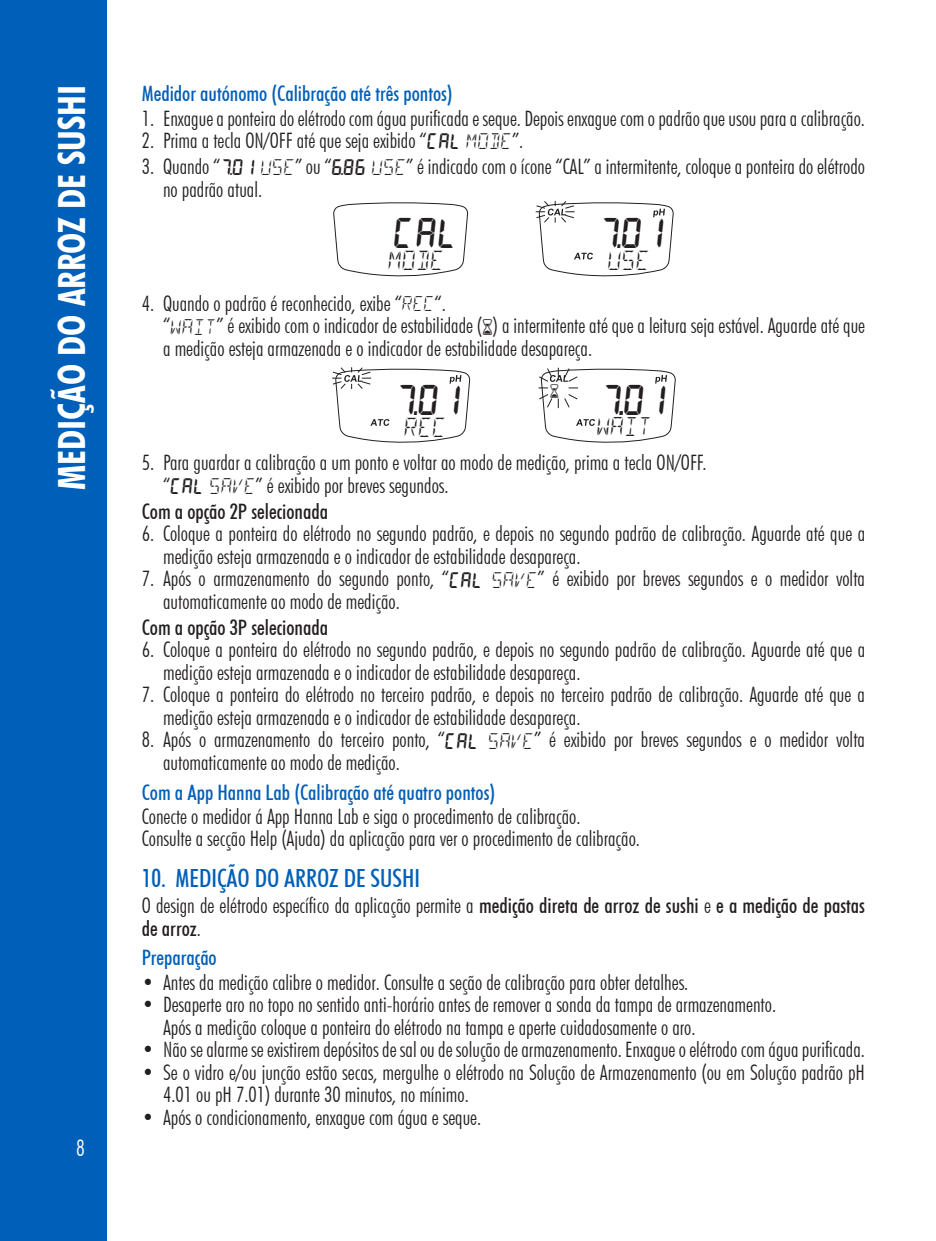
<style>
.page{position:relative;width:936px;height:1241px;background:#fff}
.page>*{position:absolute;margin:0;border:0;box-sizing:border-box;transform-origin:0 0}
.Body_Text{font:43px "HI9810 XX2 N Regular";color:#231f20}
.t1{font:700 condensed 37.5px "Futura BT";color:#fff}
.Body_Text-2{font:27.5px "HI9810 XX2 A Regular";color:#231f20}
.Body_Text-3{font:27px "HI9810 XX2 A Regular";color:#231f20}
.t2{font:500 condensed 25px "Futura BT";color:#005fb9}
.t3{font:300 condensed 22.5px "Futura BT";color:#fff}
.Body_Text-4{font:300 condensed 21.25px/22.5px "Futura BT";color:#231f20}
.Body_Text-5{font:500 condensed 21.25px/22.5px "Futura BT";color:#231f20}
.Subtitle_L3{font:500 condensed 21.25px "Futura BT";color:#005fb9}
.LST_0-Number{font:300 condensed 21.25px "Futura BT";color:#231f20}
.t4{font:19.5px "HI9810 XX2 A Regular";color:#231f20}
.s1{font-family:"HI9810 XX2 N Regular";font-weight:400;font-stretch:normal;font-size:22.5px}
.s2{font-family:"HI9810 XX2 A Regular";font-weight:400;font-stretch:normal;font-size:22.5px}
.s3{font-family:"HI9810 XX2 A Regular";font-weight:400;font-stretch:normal}
.s4{font-weight:300}
</style>
<div class="page">
<div style="left:0;top:0;width:106px;height:1240px;background:#005fb9"></div>
<svg style="left:333px;top:202px;width:135px;height:75px"></svg>
<svg style="left:535px;top:200px;width:139px;height:77px"></svg>
<svg style="left:332px;top:367px;width:138px;height:76px"></svg>
<svg style="left:538px;top:367px;width:138px;height:76px"></svg>
<h2 class="t1" style="left:49px;top:490px;width:401px;rotate:-90deg">Medição do Arroz de Sushi</h2>
<p class="Subtitle_L3" style="left:142px;top:81px;width:312px">Medidor autónomo (Calibração até três pontos)</p>
<p class="Body_Text-4" style="left:142px;top:106px;width:724px">1. Enxague a ponteira do elétrodo com água purificada e seque. Depois enxague com o padrão que usou para a calibração.</p>
<p class="Body_Text-4" style="left:142px;top:129px;width:383px">2. Prima a tecla ON/OFF até que seja exibido “<span class="s1">CAL</span> <span class="s2">MODE</span>”.</p>
<p class="Body_Text-4" style="left:163px;top:155px;width:703px;text-indent:-21px">3. Quando “<span class="s1">7.01</span> <span class="s2">USE</span>” ou “<span class="s1">6.86</span> <span class="s2">USE</span>” é indicado com o ícone “CAL” a intermitente, coloque a ponteira do elétrodo no padrão atual.</p>
<p class="Body_Text" style="left:393px;top:208px;width:68px">CAL</p>
<p class="Body_Text-2" style="left:387px;top:244px;width:58px">MODE</p>
<p class="Body_Text" style="left:598px;top:208px;width:68px">7.01</p>
<p class="Body_Text-2" style="left:607px;top:244px;width:44px">USE</p>
<p class="Body_Text-4" style="left:142px;top:292px;width:305px">4. Quando o padrão é reconhecido, exibe “<span class="s3">REC</span>“.</p>
<p class="Body_Text-4" style="left:163px;top:314px;width:703px">“<span class="s2">WAIT</span>” é exibido com o indicador de estabilidade (<span class="s2">#</span>) a intermitente até que a leitura seja estável. Aguarde até que a medição esteja armazenada e o indicador de estabilidade desapareça.</p>
<p class="Body_Text" style="left:395px;top:374px;width:68px">7.01</p>
<p class="Body_Text-2" style="left:404px;top:411px;width:44px">REC</p>
<p class="t4" style="left:549px;top:380px;width:11px">#</p>
<p class="Body_Text" style="left:600px;top:374px;width:68px">7.01</p>
<p class="Body_Text-3" style="left:596px;top:411px;width:57px">WAIT</p>
<p class="Body_Text-4" style="left:142px;top:451px;width:566px">5. Para guardar a calibração a um ponto e voltar ao modo de medição, prima a tecla ON/OFF.</p>
<p class="LST_0-Number" style="left:163px;top:472px;width:287px">“<span class="s1">CAL</span> <span class="s2">SAVE</span>” é exibido por breves segundos.</p>
<p class="Body_Text-5" style="left:142px;top:499px;width:188px">Com a opção 2P selecionada</p>
<p class="Body_Text-4" style="left:163px;top:522px;width:703px;text-indent:-21px">6. Coloque a ponteira do elétrodo no segundo padrão, e depois no segundo padrão de calibração. Aguarde até que a medição esteja armazenada e o indicador de estabilidade desapareça.</p>
<p class="Body_Text-4" style="left:163px;top:567px;width:703px;text-indent:-21px">7. Após o armazenamento do segundo ponto, “<span class="s1">CAL</span> <span class="s2">SAVE</span>” é exibido por breves segundos e o medidor volta automaticamente ao modo de medição.</p>
<p class="Body_Text-5" style="left:142px;top:615px;width:188px">Com a opção 3P selecionada</p>
<p class="Body_Text-4" style="left:163px;top:638px;width:703px;text-indent:-21px">6. Coloque a ponteira do elétrodo no segundo padrão, e depois no segundo padrão de calibração. Aguarde até que a medição esteja armazenada e o indicador de estabilidade desapareça.</p>
<p class="Body_Text-4" style="left:163px;top:683px;width:703px;text-indent:-21px">7. Coloque a ponteira do elétrodo no terceiro padrão, e depois no terceiro padrão de calibração. Aguarde até que a medição esteja armazenada e o indicador de estabilidade desapareça.</p>
<p class="Body_Text-4" style="left:163px;top:728px;width:703px;text-indent:-21px">8. Após o armazenamento do terceiro ponto, “<span class="s1">CAL</span> <span class="s2">SAVE</span>” é exibido por breves segundos e o medidor volta automaticamente ao modo de medição.</p>
<p class="Subtitle_L3" style="left:142px;top:779px;width:355px">Com a App Hanna Lab (Calibração até quatro pontos)</p>
<p class="Body_Text-4" style="left:142px;top:804px;width:440px">Conecte o medidor á App Hanna Lab e siga o procedimento de calibração.</p>
<p class="Body_Text-4" style="left:142px;top:827px;width:499px">Consulte a secção Help (Ajuda) da aplicação para ver o procedimento de calibração.</p>
<p class="t2" style="left:142px;top:862px;width:280px">10. MEDIÇÃO DO ARROZ DE SUSHI</p>
<p class="Body_Text-5" style="left:142px;top:894px;width:724px"><span class="s4">O design de elétrodo específico da aplicação permite a</span> medição direta de arroz de sushi <span class="s4">e</span> e a medição de pastas de arroz<span class="s4">.</span></p>
<p class="Subtitle_L3" style="left:142px;top:944px;width:76px">Preparação</p>
<p class="Body_Text-4" style="left:142px;top:970px;width:548px">• Antes da medição calibre o medidor. Consulte a seção de calibração para obter detalhes.</p>
<p class="Body_Text-4" style="left:142px;top:992px;width:636px">• Desaperte aro no topo no sentido anti-horário antes de remover a sonda da tampa de armazenamento.</p>
<p class="Body_Text-4" style="left:163px;top:1015px;width:534px">Após a medição coloque a ponteira do elétrodo na tampa e aperte cuidadosamente o aro.</p>
<p class="Body_Text-4" style="left:142px;top:1037px;width:724px">• Não se alarme se existirem depósitos de sal ou de solução de armazenamento. Enxague o elétrodo com água purificada.</p>
<p class="Body_Text-4" style="left:163px;top:1060px;width:703px;text-indent:-21px">• Se o vidro e/ou junção estão secas, mergulhe o elétrodo na Solução de Armazenamento (ou em Solução padrão pH<br>4.01 ou pH 7.01) durante 30 minutos, no mínimo.</p>
<p class="Body_Text-4" style="left:142px;top:1105px;width:341px">• Após o condicionamento, enxague com água e seque.</p>
<p class="t3" style="left:76px;top:1133px;width:10px">8</p>
</div>
